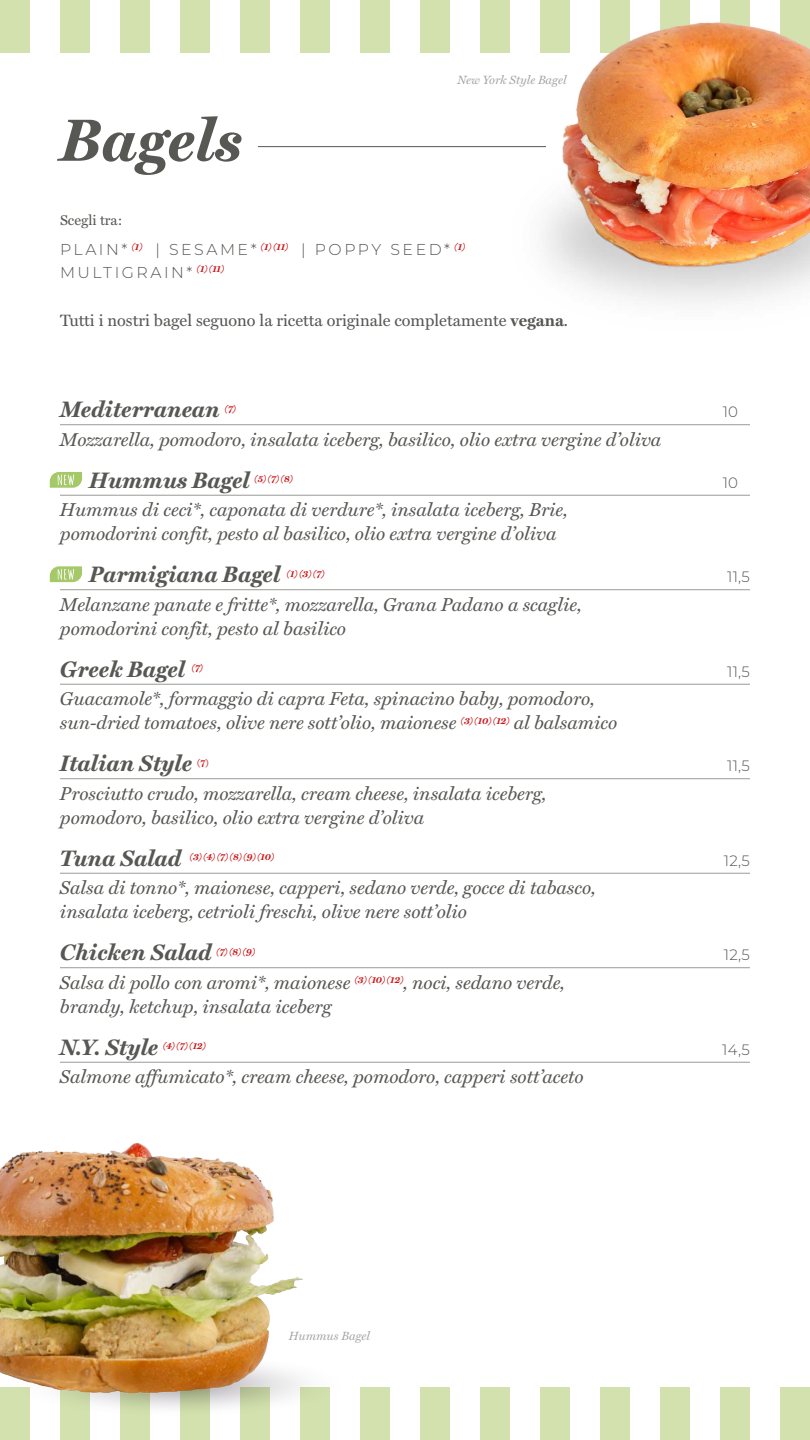
<style>
.page{position:relative;width:810px;height:1440px;background:#fff}
.page>*{position:absolute;margin:0;border:0;box-sizing:border-box;transform-origin:0 0}
.t1{font:italic 700 60px "Miller Text";letter-spacing:.01em;color:#575754}
.t2{font:italic 700 22.5px "Miller Text";letter-spacing:.005em;color:#575754}
.t3{font:italic 18.75px/24px "Miller Text";color:#575754}
.t4{font:16.5px "Miller Text";color:#575754}
.t5{font:300 15.75px/22.5px "Montserrat";letter-spacing:.16em;color:#575754}
.t6{font:300 15px "Montserrat";letter-spacing:.02em;color:#575754}
.t7{font:14.25px "Miller Text";color:#575754}
.t8{font:italic 12px "Miller Text";color:#a6a6a6}
.t9{font:italic 700 9.6px "Miller Text";color:#cd1719}
.t10{font:700 9.6px "Miller Text";color:#cd1719}
.s1{font-weight:700}
</style>
<div class="page">
<div style="left:0;top:0;width:30px;height:52px;background:#d2e1ad"></div>
<div style="left:60px;top:0;width:30px;height:52px;background:#d2e1ad"></div>
<div style="left:120px;top:0;width:30px;height:52px;background:#d2e1ad"></div>
<div style="left:180px;top:0;width:30px;height:52px;background:#d2e1ad"></div>
<div style="left:240px;top:0;width:30px;height:52px;background:#d2e1ad"></div>
<div style="left:300px;top:0;width:30px;height:52px;background:#d2e1ad"></div>
<div style="left:360px;top:0;width:30px;height:52px;background:#d2e1ad"></div>
<div style="left:420px;top:0;width:30px;height:52px;background:#d2e1ad"></div>
<div style="left:0;top:1388px;width:30px;height:52px;background:#d2e1ad"></div>
<div style="left:60px;top:1388px;width:30px;height:52px;background:#d2e1ad"></div>
<div style="left:120px;top:1388px;width:30px;height:52px;background:#d2e1ad"></div>
<div style="left:180px;top:1388px;width:30px;height:52px;background:#d2e1ad"></div>
<div style="left:240px;top:1388px;width:30px;height:52px;background:#d2e1ad"></div>
<div style="left:300px;top:1388px;width:30px;height:52px;background:#d2e1ad"></div>
<div style="left:360px;top:1388px;width:30px;height:52px;background:#d2e1ad"></div>
<div style="left:420px;top:1388px;width:30px;height:52px;background:#d2e1ad"></div>
<div style="left:480px;top:1388px;width:30px;height:52px;background:#d2e1ad"></div>
<div style="left:540px;top:1388px;width:30px;height:52px;background:#d2e1ad"></div>
<div style="left:600px;top:1388px;width:30px;height:52px;background:#d2e1ad"></div>
<div style="left:660px;top:1388px;width:30px;height:52px;background:#d2e1ad"></div>
<div style="left:720px;top:1388px;width:30px;height:52px;background:#d2e1ad"></div>
<div style="left:780px;top:1388px;width:30px;height:52px;background:#d2e1ad"></div>
<hr style="left:60px;top:425px;width:690px;height:1px;background:#9a9a98">
<hr style="left:60px;top:495px;width:690px;height:1px;background:#9a9a98">
<hr style="left:60px;top:590px;width:690px;height:1px;background:#9a9a98">
<hr style="left:60px;top:684px;width:690px;height:1px;background:#9a9a98">
<hr style="left:60px;top:779px;width:690px;height:1px;background:#9a9a98">
<hr style="left:60px;top:873px;width:690px;height:1px;background:#9a9a98">
<hr style="left:60px;top:968px;width:690px;height:1px;background:#9a9a98">
<hr style="left:60px;top:1062px;width:690px;height:1px;background:#9a9a98">
<hr style="left:258px;top:146px;width:288px;height:1px;background:#575754">
<svg style="left:50px;top:472px;width:32px;height:16px"></svg>
<svg style="left:50px;top:566px;width:32px;height:16px"></svg>
<img style="left:0;top:1142px;width:317px;height:263px">
<img style="left:425px;top:0;width:385px;height:303px">
<h1 class="t1" style="left:60px;top:104px;width:183px">Bagels</h1>
<p class="t7" style="left:60px;top:212px;width:64px">Scegli tra:</p>
<p class="t8" style="left:458px;top:73px;width:111px">New York Style Bagel</p>
<p class="t5" style="left:60px;top:238px;width:407px">PLAIN* <sup>(1)</sup> | SESAME* <sup>(1)</sup> <sup>(11)</sup> | POPPY SEED* <sup>(1)<br></sup>MULTIGRAIN* <sup>(1)</sup> <sup>(11)</sup></p>
<p class="t4" style="left:60px;top:310px;width:510px">Tutti i nostri bagel seguono la ricetta originale completamente <span class="s1">vegana</span>.</p>
<p class="t2" style="left:60px;top:396px;width:161px">Mediterranean</p>
<p class="t9" style="left:225px;top:403px;width:13px">(7)</p>
<p class="t6" style="left:723px;top:402px;width:17px">10</p>
<p class="t3" style="left:60px;top:427px;width:603px">Mozzarella, pomodoro, insalata iceberg, basilico, olio extra vergine d’oliva</p>
<p class="t2" style="left:89px;top:466px;width:162px">Hummus Bagel</p>
<p class="t9" style="left:255px;top:473px;width:40px">(5) (7) (8)</p>
<p class="t6" style="left:723px;top:472px;width:17px">10</p>
<p class="t3" style="left:60px;top:498px;width:509px">Hummus di ceci*, caponata di verdure*, insalata iceberg, Brie, pomodorini confit, pesto al basilico, olio extra vergine d’oliva</p>
<p class="t2" style="left:89px;top:561px;width:192px">Parmigiana Bagel</p>
<p class="t9" style="left:287px;top:568px;width:39px">(1) (3) (7)</p>
<p class="t6" style="left:727px;top:567px;width:24px">11,5</p>
<p class="t3" style="left:60px;top:592px;width:523px">Melanzane panate e fritte*, mozzarella, Grana Padano a scaglie, pomodorini confit, pesto al basilico</p>
<p class="t2" style="left:60px;top:655px;width:126px">Greek Bagel</p>
<p class="t9" style="left:192px;top:662px;width:13px">(7)</p>
<p class="t6" style="left:727px;top:661px;width:24px">11,5</p>
<p class="t3" style="left:60px;top:687px;width:559px">Guacamole*, formaggio di capra Feta, spinacino baby, pomodoro, sun-dried tomatoes, olive nere sott’olio, maionese <sup>(3)</sup> <sup>(10)</sup> <sup>(12)</sup> al balsamico</p>
<p class="t2" style="left:60px;top:750px;width:134px">Italian Style</p>
<p class="t10" style="left:197px;top:757px;width:13px">(7)</p>
<p class="t6" style="left:727px;top:756px;width:24px">11,5</p>
<p class="t3" style="left:60px;top:781px;width:488px">Prosciutto crudo, mozzarella, cream cheese, insalata iceberg, pomodoro, basilico, olio extra vergine d’oliva</p>
<p class="t2" style="left:60px;top:844px;width:123px">Tuna Salad</p>
<p class="t9" style="left:190px;top:851px;width:86px">(3) (4) (7) (8) (9) (10)</p>
<p class="t6" style="left:724px;top:850px;width:28px">12,5</p>
<p class="t3" style="left:60px;top:876px;width:537px">Salsa di tonno*, maionese, capperi, sedano verde, gocce di tabasco, insalata iceberg, cetrioli freschi, olive nere sott’olio</p>
<p class="t2" style="left:60px;top:939px;width:153px">Chicken Salad</p>
<p class="t9" style="left:216px;top:946px;width:40px">(7) (8) (9)</p>
<p class="t6" style="left:724px;top:945px;width:28px">12,5</p>
<p class="t3" style="left:60px;top:970px;width:506px">Salsa di pollo con aromi*, maionese <sup>(3)</sup> <sup>(10)</sup> <sup>(12)</sup>, noci, sedano verde, brandy, ketchup, insalata iceberg</p>
<p class="t2" style="left:60px;top:1033px;width:100px">N.Y. Style</p>
<p class="t9" style="left:163px;top:1040px;width:44px">(4) (7) (12)</p>
<p class="t6" style="left:722px;top:1039px;width:29px">14,5</p>
<p class="t3" style="left:60px;top:1065px;width:525px">Salmone affumicato*, cream cheese, pomodoro, capperi sott’aceto</p>
<p class="t8" style="left:289px;top:1329px;width:83px">Hummus Bagel</p>
</div>
